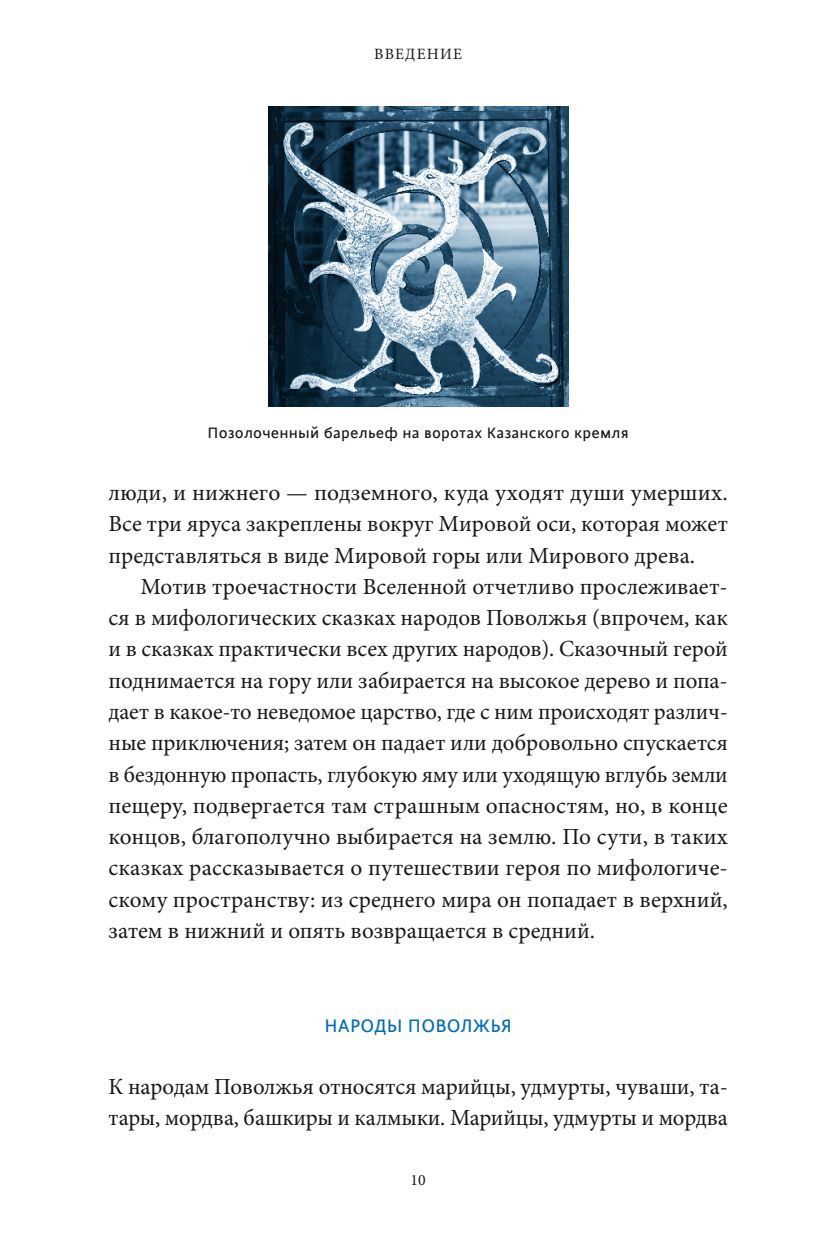
<style>
.page{position:relative;width:830px;height:1244px;background:#fff}
.page>*{position:absolute;margin:0;border:0;box-sizing:border-box;transform-origin:0 0}
.t1{font:22.95px/31.3px "Minion Pro";color:#181716;text-align:justify}
.t2{font:20.25px "Cinta";letter-spacing:.01em;color:#006db6}
.t3{font:16.88px "Cinta";letter-spacing:.01em;color:#181716}
.t4{font:15.75px "Minion Pro";letter-spacing:.075em;color:#181716}
</style>
<div class="page">
<img style="left:268px;top:106px;width:300px;height:300px">
<p class="t4" style="left:374px;top:44px;width:89px">ВВЕДЕНИЕ</p>
<p class="t3" style="left:207px;top:423px;width:422px">Позолоченный барельеф на воротах Казанского кремля</p>
<p class="t1" style="left:108px;top:477px;width:620px">люди, и нижнего — подземного, куда уходят души умерших.<br>Все три яруса закреплены вокруг Мировой оси, которая может представляться в виде Мировой горы или Мирового древа.</p>
<p class="t1" style="left:108px;top:571px;width:620px;text-indent:32px">Мотив троечастности Вселенной отчетливо прослеживает&shy;ся в мифологических сказках народов Поволжья (впрочем, как и в сказках практически всех других народов). Сказочный герой поднимается на гору или забирается на высокое дерево и попа&shy;дает в какое-то неведомое царство, где с ним происходят различ&shy;ные приключения; затем он падает или добровольно спускается в бездонную пропасть, глубокую яму или уходящую вглубь земли пещеру, подвергается там страшным опасностям, но, в конце концов, благополучно выбирается на землю. По сути, в таких сказках рассказывается о путешествии героя по мифологиче&shy;скому пространству: из среднего мира он попадает в верхний, затем в нижний и опять возвращается в средний.</p>
<p class="t2" style="left:324px;top:1014px;width:189px">НАРОДЫ ПОВОЛЖЬЯ</p>
<p class="t1" style="left:108px;top:1071px;width:620px">К народам Поволжья относятся марийцы, удмурты, чуваши, та&shy;тары, мордва, башкиры и калмыки. Марийцы, удмурты и мордва</p>
<p class="t4" style="left:410px;top:1169px;width:17px">10</p>
</div>
